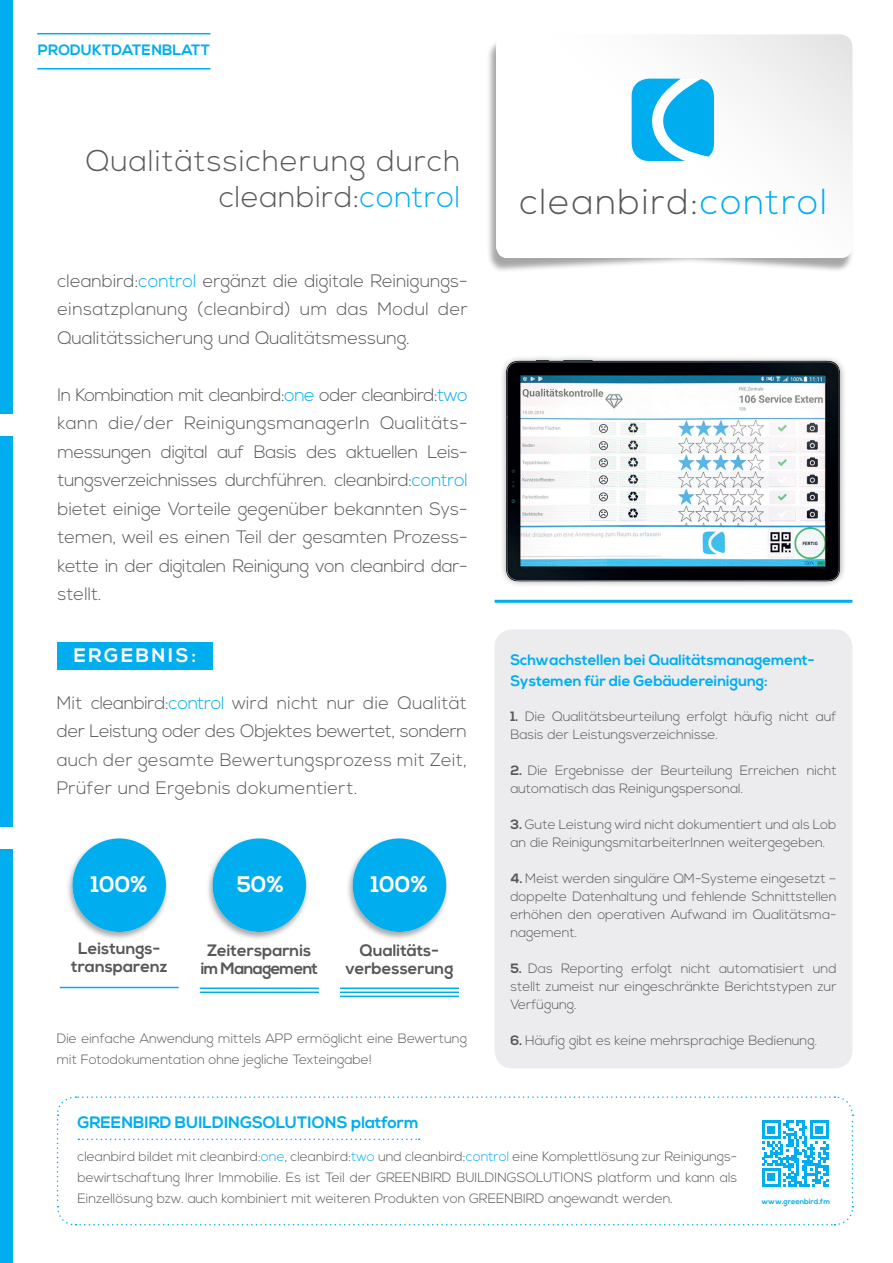
<style>
.page{position:relative;width:893px;height:1263px;background:#fff}
.page>*{position:absolute;margin:0;border:0;box-sizing:border-box;transform-origin:0 0}
.t1{font:300 36px "Nexa";letter-spacing:.05em;color:#57585a}
.t2{font:300 30px/36px "Nexa";letter-spacing:.04em;color:#57585a;text-align:right}
.t3{font:700 22.5px "Nexa";color:#fff}
.t4{font:700 19.5px "Nexa";letter-spacing:.13em;color:#fff}
.t5{font:300 18px/28.5px "Nexa";color:#57585a;text-align:justify}
.t6{font:700 16.5px/18px "Nexa";color:#57585a;text-align:center}
.t7{font:700 16.5px "Nexa";color:#00aeef}
.t8{font:700 15px/21px "Nexa";color:#00aeef}
.t9{font:300 13.5px/18px "Nexa";color:#57585a}
.t10{font:700 7.5px "Nexa";color:#00aeef}
.s1{color:#00aeef}
.s2{font-weight:700}
</style>
<div class="page">
<hr style="left:37px;top:68px;width:173px;height:1px;background:#00aeef">
<hr style="left:37px;top:33px;width:173px;height:1px;background:#00aeef">
<div style="left:0;top:0;width:13px;height:1263px;background:#00aeef"></div>
<div style="left:486px;top:38px;width:368px;height:235px;background:#231f20;opacity:.4"></div>
<div style="left:496px;top:34px;width:356px;height:224px;background:linear-gradient(to right,#fff,#f4f4f4);border-radius:13px"></div>
<svg style="left:632px;top:79px;width:82px;height:82px"></svg>
<div style="left:0;top:828px;width:37px;height:21px;background:#fff"></div>
<div style="left:0;top:414px;width:86px;height:21px;background:#fff"></div>
<svg style="left:56px;top:1096px;width:798px;height:130px"></svg>
<hr style="left:495px;top:600px;width:357px;height:3px;background:#00aeef">
<div style="left:495px;top:629px;width:357px;height:439px;background:#ececee;border-radius:18px"></div>
<div style="left:58px;top:642px;width:155px;height:28px;background:#00aeef"></div>
<div style="left:65px;top:837px;width:104px;height:104px;background:#231f20;opacity:.4"></div>
<hr style="left:60px;top:987px;width:119px;height:1px;background:#00aeef">
<div style="left:72px;top:838px;width:94px;height:94px;background:#00aeef;border-radius:50%"></div>
<div style="left:205px;top:837px;width:105px;height:104px;background:#231f20;opacity:.4"></div>
<hr style="left:200px;top:987px;width:119px;height:2px;background:#00aeef">
<hr style="left:200px;top:991px;width:119px;height:2px;background:#00aeef">
<hr style="left:340px;top:991px;width:119px;height:2px;background:#00aeef">
<hr style="left:340px;top:995px;width:119px;height:2px;background:#00aeef">
<div style="left:213px;top:838px;width:93px;height:94px;background:#00aeef;border-radius:50%"></div>
<div style="left:345px;top:837px;width:105px;height:104px;background:#231f20;opacity:.4"></div>
<hr style="left:340px;top:987px;width:119px;height:2px;background:#00aeef">
<div style="left:353px;top:838px;width:93px;height:94px;background:#00aeef;border-radius:50%"></div>
<img style="left:500px;top:357px;width:346px;height:246px">
<p class="t8" style="left:38px;top:40px;width:174px">PRODUKTDATENBLATT</p>
<h2 class="t2" style="left:86px;top:144px;width:376px">Qualitätssicherung durch cleanbird:<span class="s1">control</span></h2>
<h3 class="t5" style="left:58px;top:267px;width:412px">cleanbird:<span class="s1">control</span> ergänzt die digitale Reinigungs&shy;einsatzplanung (cleanbird) um das Modul der Qualitätssicherung und Qualitätsmessung.</h3>
<p class="t5" style="left:58px;top:381px;width:412px">In Kombination mit cleanbird:<span class="s1">one</span> oder cleanbird:<span class="s1">two </span>kann die/der ReinigungsmanagerIn Qualitäts&shy;messungen digital auf Basis des aktuellen Leis&shy;tungsverzeichnisses durchführen. cleanbird:<span class="s1">control </span>bietet einige Vorteile gegenüber bekannten Sys&shy;temen, weil es einen Teil der gesamten Prozess&shy;kette in der digitalen Reinigung von cleanbird dar&shy;stellt.</p>
<h3 class="t4" style="left:74px;top:644px;width:124px">ERGEBNIS:</h3>
<h3 class="t5" style="left:57px;top:689px;width:412px">Mit cleanbird:<span class="s1">control</span> wird nicht nur die Qualität der Leistung oder des Objektes bewertet, sondern auch der gesamte Bewertungsprozess mit Zeit, Prüfer und Ergebnis dokumentiert.</h3>
<h3 class="t3" style="left:91px;top:871px;width:59px">100%</h3>
<p class="t6" style="left:71px;top:940px;width:98px">Leistungs&shy;transparenz</p>
<h3 class="t3" style="left:237px;top:871px;width:49px">50%</h3>
<p class="t6" style="left:201px;top:941px;width:119px">Zeitersparnis im Management</p>
<h3 class="t3" style="left:371px;top:871px;width:59px">100%</h3>
<p class="t6" style="left:345px;top:941px;width:109px">Qualitäts&shy;verbesserung</p>
<p class="t9" style="left:57px;top:1029px;width:412px;line-height:21px">Die einfache Anwendung mittels APP ermöglicht eine Bewertung mit Fotodokumentation ohne jegliche Texteingabe!</p>
<h1 class="t1" style="left:520px;top:181px;width:309px">cleanbird:<span class="s1">control</span></h1>
<p class="t8" style="left:510px;top:650px;width:306px">Schwachstellen bei Qualitätsmanagement-<br>Systemen für die Gebäudereinigung:</p>
<p class="t9" style="left:510px;top:708px;width:328px"><span class="s2">1.</span> Die Qualitätsbeurteilung erfolgt häufig nicht auf<br>Basis der Leistungsverzeichnisse.</p>
<p class="t9" style="left:510px;top:762px;width:328px"><span class="s2">2.</span> Die Ergebnisse der Beurteilung Erreichen nicht automatisch das Reinigungspersonal.</p>
<p class="t9" style="left:510px;top:816px;width:328px"><span class="s2">3.</span> Gute Leistung wird nicht dokumentiert und als Lob an die ReinigungsmitarbeiterInnen weitergegeben.</p>
<p class="t9" style="left:510px;top:870px;width:328px;text-align:justify"><span class="s2">4.</span> Meist werden singuläre QM-Systeme eingesetzt – doppelte Datenhaltung und fehlende Schnittstellen erhöhen den operativen Aufwand im Qualitätsma&shy;nagement.</p>
<p class="t9" style="left:510px;top:960px;width:328px;text-align:justify"><span class="s2">5.</span> Das Reporting erfolgt nicht automatisiert und stellt zumeist nur eingeschränkte Berichtstypen zur Verfügung.</p>
<p class="t9" style="left:510px;top:1032px;width:308px"><span class="s2">6.</span> Häufig gibt es keine mehrsprachige Bedienung.</p>
<p class="t7" style="left:78px;top:1113px;width:343px">GREENBIRD BUILDINGSOLUTIONS platform</p>
<p class="t9" style="left:78px;top:1146px;width:661px;line-height:21px;text-align:justify">cleanbird bildet mit cleanbird:<span class="s1">one</span>, cleanbird:<span class="s1">two</span> und cleanbird:<span class="s1">control</span> eine Komplettlösung zur Reinigungs&shy;bewirtschaftung Ihrer Immobilie. Es ist Teil der GREENBIRD BUILDINGSOLUTIONS platform und kann als Einzellösung bzw. auch kombiniert mit weiteren Produkten von GREENBIRD angewandt werden.</p>
<p class="t10" style="left:761px;top:1197px;width:70px">www.greenbird.fm</p>
</div>
